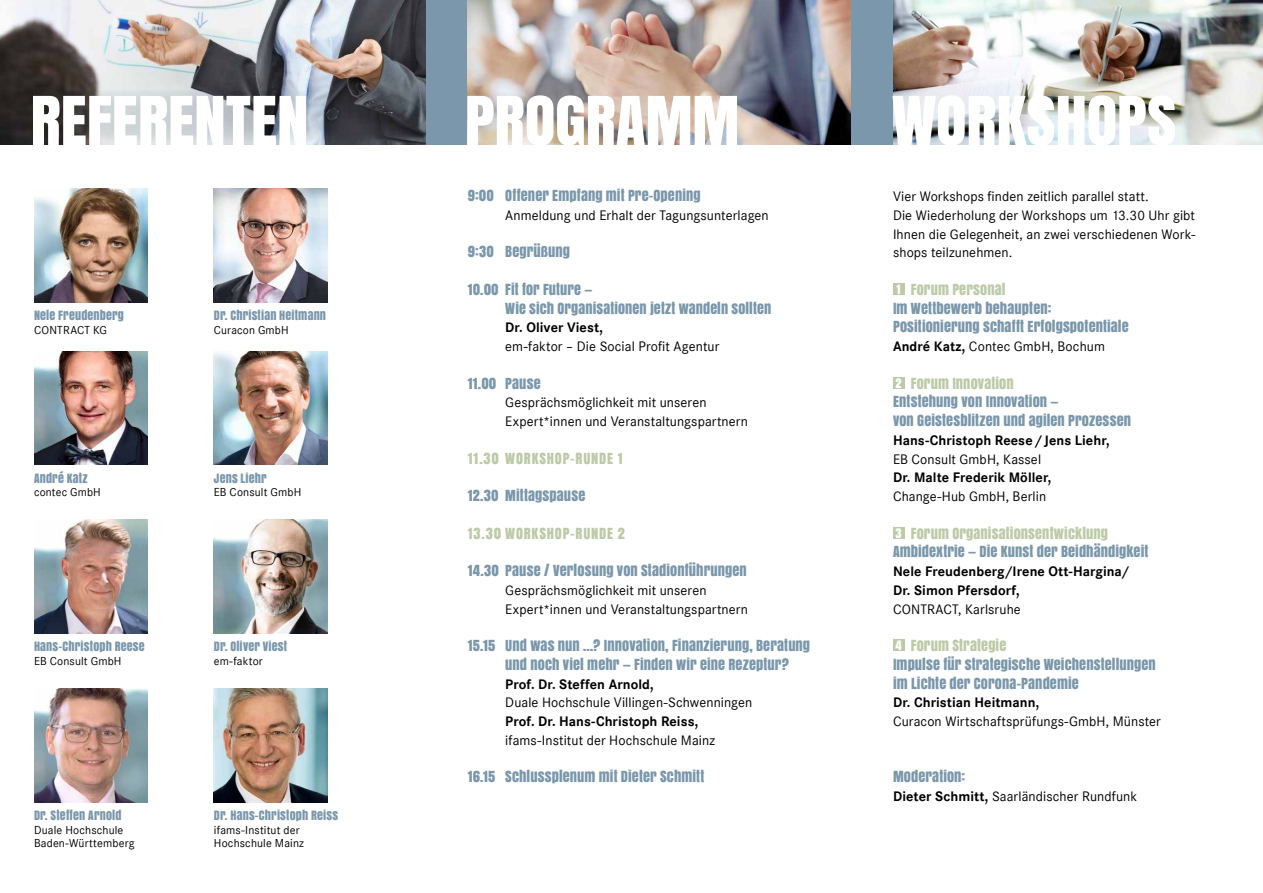
<style>
.page{position:relative;width:1263px;height:893px;background:#fff}
.page>*{position:absolute;margin:0;border:0;box-sizing:border-box;transform-origin:0 0}
.t1{font:63.3px "Anton";letter-spacing:-.01em;color:#fff}
.t2{font:14.25px/18.8px "Anton";letter-spacing:.005em;color:#7a97ab}
.t3{font:14.25px/18.8px "Corporate S";letter-spacing:.005em;color:#000}
.t4{font:700 14.25px/18.8px "Corporate S";letter-spacing:.005em;color:#000}
.t5{font:14.25px "Anton";letter-spacing:.06em;color:#bccaa8}
.t6{font:12px/13.5px "Corporate S";letter-spacing:.015em;color:#000}
.t7{font:12px "Anton";letter-spacing:.015em;color:#7a97ab}
.s1{font-size:12.15px;color:#fff}
.s2{color:#bccaa8}
.s3{font-weight:700}
</style>
<div class="page">
<div style="left:893px;top:284px;width:11px;height:11px;background:#bccaa8"></div>
<div style="left:893px;top:377px;width:11px;height:12px;background:#bccaa8"></div>
<div style="left:893px;top:527px;width:11px;height:12px;background:#bccaa8"></div>
<div style="left:893px;top:640px;width:11px;height:11px;background:#bccaa8"></div>
<div style="left:0;top:0;width:1263px;height:145px;background:#7a97ab"></div>
<img style="left:893px;top:0;width:370px;height:145px">
<img style="left:468px;top:0;width:382px;height:145px">
<img style="left:0;top:0;width:425px;height:145px">
<svg style="left:0;top:90px;width:353px;height:50px;background:#838689"></svg>
<img style="left:34px;top:689px;width:114px;height:113px">
<img style="left:34px;top:520px;width:114px;height:113px">
<img style="left:214px;top:689px;width:113px;height:113px">
<img style="left:214px;top:520px;width:113px;height:113px">
<img style="left:34px;top:351px;width:114px;height:114px">
<img style="left:34px;top:189px;width:114px;height:113px">
<img style="left:214px;top:189px;width:113px;height:113px">
<img style="left:214px;top:351px;width:113px;height:114px">
<h1 class="t1" style="left:30px;top:71px;width:280px">REFERENTEN</h1>
<h1 class="t1" style="left:465px;top:71px;width:277px">PROGRAMM</h1>
<h1 class="t1" style="left:892px;top:71px;width:286px">WORKSHOPS</h1>
<p class="t7" style="left:34px;top:306px;width:91px">NELE FREUDENBERG</p>
<p class="t6" style="left:34px;top:323px;width:74px">CONTRACT KG</p>
<p class="t7" style="left:214px;top:306px;width:114px">DR. CHRISTIAN HEITMANN</p>
<p class="t6" style="left:214px;top:323px;width:76px">Curacon GmbH</p>
<p class="t7" style="left:34px;top:468px;width:55px">ANDRÉ KATZ</p>
<p class="t6" style="left:34px;top:485px;width:68px">contec GmbH</p>
<p class="t7" style="left:214px;top:468px;width:54px">JENS LIEHR</p>
<p class="t6" style="left:214px;top:485px;width:89px">EB Consult GmbH</p>
<p class="t7" style="left:34px;top:637px;width:112px">HANS-CHRISTOPH REESE</p>
<p class="t6" style="left:34px;top:654px;width:89px">EB Consult GmbH</p>
<p class="t7" style="left:214px;top:637px;width:75px">DR. OLIVER VIEST</p>
<p class="t6" style="left:214px;top:654px;width:50px">em-faktor</p>
<p class="t2" style="left:468px;top:186px;width:234px">9:00 OFFENER EMPFANG MIT PRE-OPENING</p>
<p class="t3" style="left:505px;top:206px;width:265px">Anmeldung und Erhalt der Tagungsunterlagen</p>
<p class="t2" style="left:468px;top:242px;width:104px">9:30 BEGRÜßUNG</p>
<p class="t2" style="left:505px;top:279px;width:267px;text-indent:-38px">10.00 FIT FOR FUTURE —<br>WIE SICH ORGANISATIONEN JETZT WANDELN SOLLTEN</p>
<p class="t4" style="left:505px;top:318px;width:99px">Dr. Oliver Viest,</p>
<p class="t3" style="left:505px;top:337px;width:216px">em-faktor – Die Social Profit Agentur</p>
<p class="t2" style="left:468px;top:373px;width:74px">11.00 PAUSE</p>
<p class="t3" style="left:505px;top:393px;width:244px">Gesprächsmöglichkeit mit unseren<br>Expert*innen und Veranstaltungspartnern</p>
<p class="t5" style="left:468px;top:447px;width:157px">11.30 WORKSHOP-RUNDE 1</p>
<p class="t2" style="left:468px;top:486px;width:119px">12.30 MITTAGSPAUSE</p>
<p class="t5" style="left:468px;top:522px;width:159px">13.30 WORKSHOP-RUNDE 2</p>
<p class="t2" style="left:468px;top:561px;width:280px">14.30 PAUSE / VERLOSUNG VON STADIONFÜHRUNGEN</p>
<p class="t3" style="left:505px;top:581px;width:244px">Gesprächsmöglichkeit mit unseren<br>Expert*innen und Veranstaltungspartnern</p>
<p class="t2" style="left:505px;top:636px;width:306px;text-indent:-38px">15.15 UND WAS NUN …? INNOVATION, FINANZIERUNG, BERATUNG<br>UND NOCH VIEL MEHR — FINDEN WIR EINE REZEPTUR?</p>
<p class="t4" style="left:505px;top:675px;width:150px">Prof. Dr. Steffen Arnold,</p>
<p class="t3" style="left:505px;top:693px;width:249px">Duale Hochschule Villingen-Schwenningen</p>
<p class="t4" style="left:505px;top:712px;width:195px">Prof. Dr. Hans-Christoph Reiss,</p>
<p class="t3" style="left:505px;top:731px;width:211px">ifams-Institut der Hochschule Mainz</p>
<p class="t2" style="left:468px;top:767px;width:238px">16.15 SCHLUSSPLENUM MIT DIETER SCHMITT</p>
<p class="t3" style="left:893px;top:187px;width:304px">Vier Workshops finden zeitlich parallel statt.<br>Die Wiederholung der Workshops um 13.30 Uhr gibt Ihnen die Gelegenheit, an zwei verschiedenen Work&shy;shops teilzunehmen.</p>
<p class="t2" style="left:893px;top:279px;width:237px"><span class="s1">1</span> <span class="s2">FORUM PERSONAL<br></span>IM WETTBEWERB BEHAUPTEN:<br>POSITIONIERUNG SCHAFFT ERFOLGSPOTENTIALE</p>
<p class="t3" style="left:893px;top:337px;width:213px"><span class="s3">André Katz,</span> Contec GmbH, Bochum</p>
<p class="t2" style="left:893px;top:373px;width:239px"><span class="s1">2</span> <span class="s2">FORUM INNOVATION<br></span>ENTSTEHUNG VON INNOVATION —<br>VON GEISTESBLITZEN UND AGILEN PROZESSEN</p>
<p class="t4" style="left:893px;top:431px;width:218px">Hans-Christoph Reese/Jens Liehr,</p>
<p class="t3" style="left:893px;top:450px;width:150px">EB Consult GmbH, Kassel</p>
<p class="t4" style="left:893px;top:468px;width:160px">Dr. Malte Frederik Möller,</p>
<p class="t3" style="left:893px;top:487px;width:155px">Change-Hub GmbH, Berlin</p>
<p class="t2" style="left:893px;top:523px;width:257px"><span class="s1">3</span> <span class="s2">FORUM ORGANISATIONSENTWICKLUNG<br></span>AMBIDEXTRIE — DIE KUNST DER BEIDHÄNDIGKEIT</p>
<p class="t4" style="left:893px;top:562px;width:238px">Nele Freudenberg/Irene Ott-Hargina/<br>Dr. Simon Pfersdorf,</p>
<p class="t3" style="left:893px;top:600px;width:129px">CONTRACT, Karlsruhe</p>
<p class="t2" style="left:893px;top:636px;width:264px"><span class="s1">4</span> <span class="s2">FORUM STRATEGIE<br></span>IMPULSE FÜR STRATEGISCHE WEICHENSTELLUNGEN<br>IM LICHTE DER CORONA-PANDEMIE</p>
<p class="t4" style="left:893px;top:693px;width:148px">Dr. Christian Heitmann,</p>
<p class="t3" style="left:893px;top:712px;width:269px">Curacon Wirtschaftsprüfungs-GmbH, Münster</p>
<p class="t2" style="left:893px;top:767px;width:74px">MODERATION:</p>
<p class="t3" style="left:893px;top:787px;width:246px"><span class="s3">Dieter Schmitt,</span> Saarländischer Rundfunk</p>
<p class="t7" style="left:34px;top:806px;width:89px">DR. STEFFEN ARNOLD</p>
<p class="t6" style="left:34px;top:823px;width:102px">Duale Hochschule<br>Baden-Württemberg</p>
<p class="t7" style="left:214px;top:806px;width:126px">DR. HANS-CHRISTOPH REISS</p>
<p class="t6" style="left:214px;top:823px;width:92px">ifams-Institut der<br>Hochschule Mainz</p>
</div>
